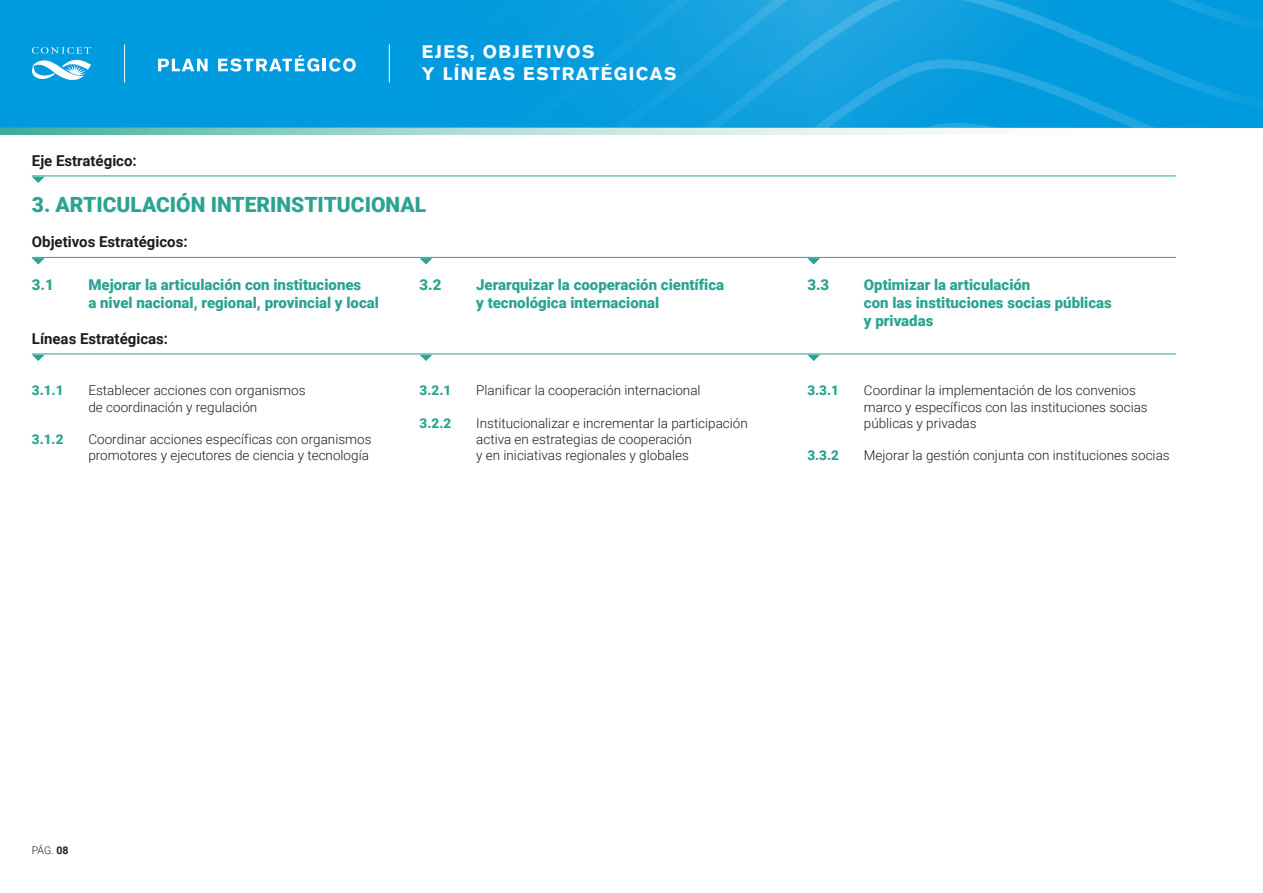
<style>
.page{position:relative;width:1263px;height:893px;background:#fff}
.page>*{position:absolute;margin:0;border:0;box-sizing:border-box;transform-origin:0 0}
.t1{font:900 21px "Roboto";color:#2aa491}
.t2{font:700 18px/21.6px "Akzidenz Grotesk BQ";letter-spacing:.08em;color:#fff}
.t3{font:900 15px/18px "Roboto";color:#2aa491}
.t4{font:700 15px "Roboto";color:#1d1d1b}
.t5{font:300 13.5px/16.2px "Roboto";color:#1d1d1b}
.t6{font:900 13.5px "Roboto";color:#2aa491}
.t7{font:300 10.5px "Roboto";color:#1d1d1b}
.s1{font-weight:700}
</style>
<div class="page">
<svg style="left:0;top:0;width:1263px;height:127px;background:#089cde"></svg>
<svg style="left:0;top:127px;width:1263px;height:8px"></svg>
<hr style="left:32px;top:257px;width:1144px;height:1px;background:#2aa491">
<svg style="left:32px;top:258px;width:13px;height:6px"></svg>
<svg style="left:420px;top:258px;width:12px;height:6px"></svg>
<svg style="left:807px;top:258px;width:13px;height:6px"></svg>
<hr style="left:32px;top:354px;width:1144px;height:1px;background:#2aa491">
<svg style="left:32px;top:355px;width:13px;height:6px"></svg>
<svg style="left:420px;top:355px;width:12px;height:6px"></svg>
<svg style="left:807px;top:355px;width:13px;height:6px"></svg>
<hr style="left:32px;top:176px;width:1144px;height:1px;background:#2aa491">
<svg style="left:32px;top:177px;width:13px;height:6px"></svg>
<hr style="left:389px;top:44px;width:1px;height:39px;background:#fff">
<svg style="left:158px;top:59px;width:50px;height:12px"></svg>
<svg style="left:218px;top:55px;width:138px;height:17px"></svg>
<svg style="left:32px;top:47px;width:59px;height:33px"></svg>
<hr style="left:124px;top:44px;width:1px;height:39px;background:#fff">
<p class="t4" style="left:32px;top:150px;width:106px">Eje Estratégico:</p>
<h2 class="t2" style="left:422px;top:41px;width:256px">EJES, OBJETIVOS<br>Y LÍNEAS ESTRATÉGICAS</h2>
<h1 class="t1" style="left:32px;top:190px;width:396px">3. ARTICULACIÓN INTERINSTITUCIONAL</h1>
<p class="t4" style="left:32px;top:231px;width:157px">Objetivos Estratégicos:</p>
<p class="t3" style="left:32px;top:275px;width:23px">3.1</p>
<p class="t3" style="left:476px;top:275px;width:250px">Jerarquizar la cooperación científica y tecnológica internacional</p>
<p class="t3" style="left:88px;top:275px;width:292px">Mejorar la articulación con instituciones<br>a nivel nacional, regional, provincial y local</p>
<p class="t3" style="left:420px;top:275px;width:23px">3.2</p>
<p class="t3" style="left:864px;top:275px;width:249px">Optimizar la articulación<br>con las instituciones socias públicas y privadas</p>
<p class="t3" style="left:807px;top:275px;width:23px">3.3</p>
<p class="t4" style="left:32px;top:329px;width:138px">Líneas Estratégicas:</p>
<p class="t5" style="left:88px;top:382px;width:219px">Establecer acciones con organismos de coordinación y regulación</p>
<p class="t5" style="left:88px;top:430px;width:285px">Coordinar acciones específicas con organismos promotores y ejecutores de ciencia y tecnología</p>
<p class="t6" style="left:32px;top:381px;width:33px">3.1.1</p>
<p class="t6" style="left:32px;top:430px;width:33px">3.1.2</p>
<p class="t6" style="left:420px;top:381px;width:33px">3.2.1</p>
<p class="t6" style="left:420px;top:413px;width:33px">3.2.2</p>
<p class="t5" style="left:476px;top:382px;width:226px">Planificar la cooperación internacional</p>
<p class="t5" style="left:476px;top:414px;width:273px">Institucionalizar e incrementar la participación activa en estrategias de cooperación<br>y en iniciativas regionales y globales</p>
<p class="t6" style="left:807px;top:381px;width:33px">3.3.1</p>
<p class="t6" style="left:807px;top:446px;width:33px">3.3.2</p>
<p class="t5" style="left:864px;top:382px;width:285px">Coordinar la implementación de los convenios marco y específicos con las instituciones socias públicas y privadas</p>
<p class="t5" style="left:864px;top:447px;width:307px">Mejorar la gestión conjunta con instituciones socias</p>
<p class="t7" style="left:32px;top:843px;width:38px">PÁG. <span class="s1">08</span></p>
</div>
